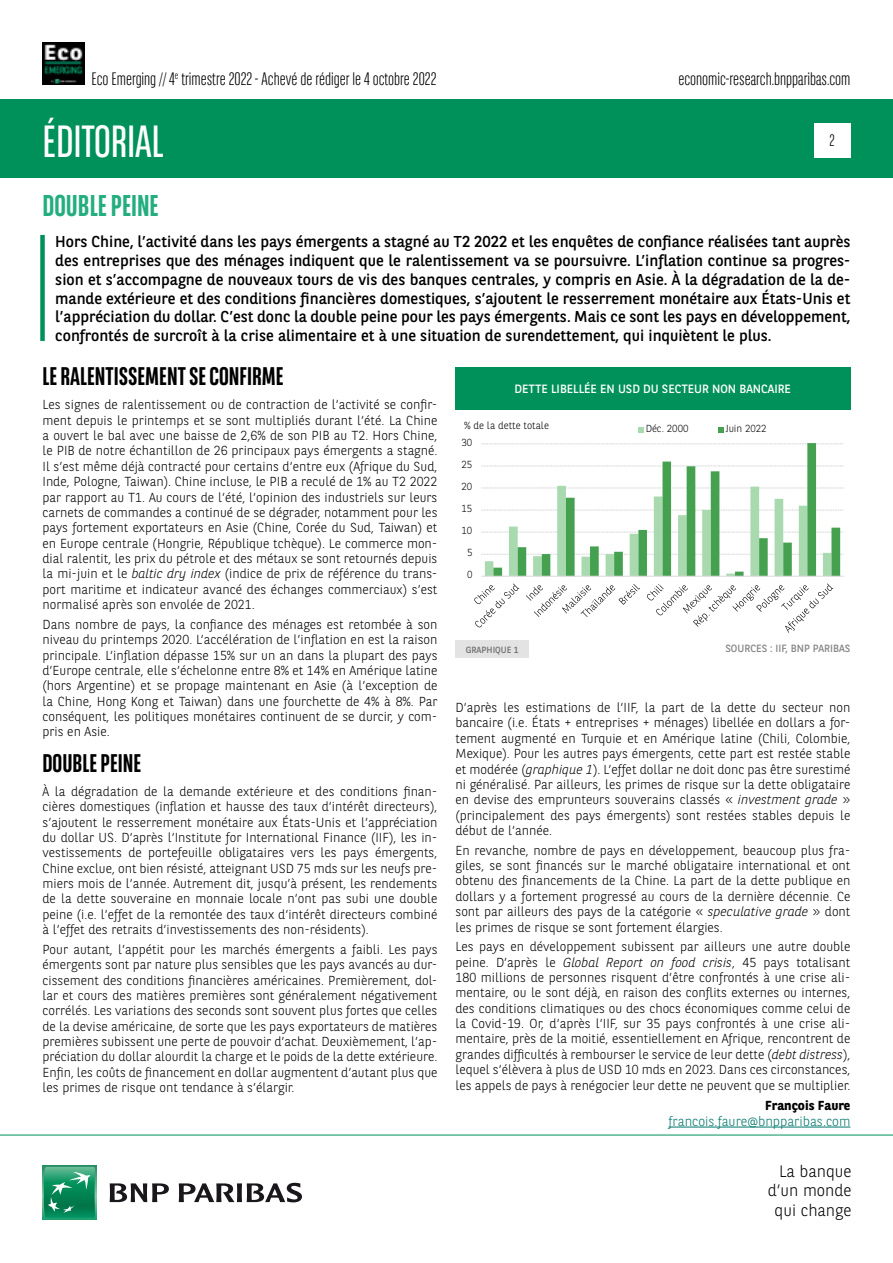
<style>
.page{position:relative;width:893px;height:1263px;background:#fff}
.page>*{position:absolute;margin:0;border:0;box-sizing:border-box;transform-origin:0 0}
.t1{font:45px "BNPP Sans Condensed";color:#fff}
.t2{font:700 30px "BNPP Sans Condensed";color:#24ae80}
.t3{font:700 25.5px "BNPP Sans Condensed";color:#000}
.t4{font:300 18px "BNPP Sans Condensed";color:#000}
.t5{font:300 16.5px/19.8px "BNPP Sans";color:#000;text-align:right}
.t6{font:300 16.5px "BNPP Sans Condensed";color:#000}
.t7{font:15.75px/18.9px "BNPP Sans";color:#000;text-align:justify}
.t8{font:300 13.5px "BNPP Sans";color:#00796c}
.t9{font:300 13.05px/15.3px "BNPP Sans";color:#000;text-align:justify}
.t10{font:700 13.05px "BNPP Sans";color:#000}
.t11{font:12px "BNPP Sans";color:#fff}
.t12{font:10.5px "BNPP Sans";color:#878787}
.t13{font:300 10.2px "BNPP Sans";letter-spacing:-.005em;color:#000}
.t14{font:9px "BNPP Sans";color:#706f6f}
.s1{font-style:italic}
</style>
<div class="page">
<img style="left:43px;top:43px;width:42px;height:42px">
<div style="left:1px;top:99px;width:892px;height:78px;background:#00915b"></div>
<svg style="left:43px;top:1166px;width:53px;height:53px"></svg>
<svg style="left:44px;top:1167px;width:51px;height:51px;background:#26996e"></svg>
<svg style="left:110px;top:1183px;width:59px;height:19px"></svg>
<svg style="left:179px;top:1183px;width:123px;height:19px"></svg>
<hr style="left:0;top:1135px;width:893px;height:1px;background:#00915b">
<div style="left:814px;top:123px;width:36px;height:34px;background:#fff"></div>
<div style="left:40px;top:235px;width:5px;height:106px;background:#00915b"></div>
<hr style="left:669px;top:1127px;width:181px;height:1px;background:#00796c">
<svg style="left:481px;top:466px;width:363px;height:1px"></svg>
<svg style="left:481px;top:443px;width:363px;height:1px"></svg>
<svg style="left:481px;top:487px;width:363px;height:89px"></svg>
<svg style="left:493px;top:443px;width:347px;height:133px"></svg>
<hr style="left:481px;top:576px;width:363px;height:1px;background:#d9d9d9">
<svg style="left:474px;top:583px;width:45px;height:44px"></svg>
<svg style="left:526px;top:584px;width:114px;height:33px"></svg>
<svg style="left:647px;top:583px;width:186px;height:50px"></svg>
<svg style="left:638px;top:427px;width:5px;height:5px"></svg>
<svg style="left:718px;top:427px;width:5px;height:5px"></svg>
<div style="left:455px;top:368px;width:395px;height:42px;background:#00915b"></div>
<div style="left:455px;top:640px;width:74px;height:18px;background:#e3e3e3"></div>
<h3 class="t4" style="left:91px;top:67px;width:347px">Eco Emerging // 4<sup>e</sup> trimestre 2022- Achevé de rédiger le 4 octobre 2022</h3>
<h1 class="t1" style="left:43px;top:113px;width:123px">ÉDITORIAL</h1>
<h2 class="t2" style="left:43px;top:188px;width:118px">DOUBLE PEINE</h2>
<h3 class="t4" style="left:678px;top:67px;width:174px">economic-research.bnpparibas.com</h3>
<p class="t6" style="left:829px;top:130px;width:7px">2</p>
<p class="t7" style="left:55px;top:231px;width:797px">Hors Chine, l’activité dans les pays émergents a stagné au T2 2022 et les enquêtes de confiance réalisées tant auprès des entreprises que des ménages indiquent que le ralentissement va se poursuivre. L’inflation continue sa progres&shy;sion et s’accompagne de nouveaux tours de vis des banques centrales, y compris en Asie. À la dégradation de la de&shy;mande extérieure et des conditions financières domestiques, s’ajoutent le resserrement monétaire aux États-Unis et l’appréciation du dollar. C’est donc la double peine pour les pays émergents. Mais ce sont les pays en développement, confrontés de surcroît à la crise alimentaire et à une situation de surendettement, qui inquiètent le plus.</p>
<h3 class="t3" style="left:43px;top:362px;width:243px">LE RALENTISSEMENT SE CONFIRME</h3>
<p class="t9" style="left:43px;top:396px;width:396px">Les signes de ralentissement ou de contraction de l’activité se confir&shy;ment depuis le printemps et se sont multipliés durant l’été. La Chine a ouvert le bal avec une baisse de 2,6% de son PIB au T2. Hors Chine, le PIB de notre échantillon de 26 principaux pays émergents a stagné.<br>Il s’est même déjà contracté pour certains d’entre eux (Afrique du Sud, Inde, Pologne, Taiwan). Chine incluse, le PIB a reculé de 1% au T2 2022 par rapport au T1. Au cours de l’été, l’opinion des industriels sur leurs carnets de commandes a continué de se dégrader, notamment pour les pays fortement exportateurs en Asie (Chine, Corée du Sud, Taiwan) et en Europe centrale (Hongrie, République tchèque). Le commerce mon&shy;dial ralentit, les prix du pétrole et des métaux se sont retournés depuis la mi-juin et le <span class="s1">baltic dry index</span> (indice de prix de référence du trans&shy;port maritime et indicateur avancé des échanges commerciaux) s’est normalisé après son envolée de 2021.</p>
<p class="t9" style="left:43px;top:616px;width:396px">Dans nombre de pays, la confiance des ménages est retombée à son niveau du printemps 2020. L’accélération de l’inflation en est la raison principale. L’inflation dépasse 15% sur un an dans la plupart des pays d’Europe centrale, elle s’échelonne entre 8% et 14% en Amérique latine (hors Argentine) et se propage maintenant en Asie (à l’exception de la Chine, Hong Kong et Taiwan) dans une fourchette de 4% à 8%. Par conséquent, les politiques monétaires continuent de se durcir, y com&shy;pris en Asie.</p>
<h3 class="t3" style="left:43px;top:748px;width:100px">DOUBLE PEINE</h3>
<p class="t9" style="left:43px;top:783px;width:396px">À la dégradation de la demande extérieure et des conditions finan&shy;cières domestiques (inflation et hausse des taux d’intérêt directeurs), s’ajoutent le resserrement monétaire aux États-Unis et l’appréciation du dollar US. D’après l’Institute for International Finance (IIF), les in&shy;vestissements de portefeuille obligataires vers les pays émergents, Chine exclue, ont bien résisté, atteignant USD 75 mds sur les neufs pre&shy;miers mois de l’année. Autrement dit, jusqu’à présent, les rendements de la dette souveraine en monnaie locale n’ont pas subi une double peine (i.e. l’effet de la remontée des taux d’intérêt directeurs combiné à l’effet des retraits d’investissements des non-résidents).</p>
<p class="t9" style="left:43px;top:941px;width:396px">Pour autant, l’appétit pour les marchés émergents a faibli. Les pays émergents sont par nature plus sensibles que les pays avancés au dur&shy;cissement des conditions financières américaines. Premièrement, dol&shy;lar et cours des matières premières sont généralement négativement corrélés. Les variations des seconds sont souvent plus fortes que celles de la devise américaine, de sorte que les pays exportateurs de matières premières subissent une perte de pouvoir d’achat. Deuxièmement, l’ap&shy;préciation du dollar alourdit la charge et le poids de la dette extérieure.<br>Enfin, les coûts de financement en dollar augmentent d’autant plus que les primes de risque ont tendance à s’élargir.</p>
<p class="t11" style="left:515px;top:381px;width:278px">DETTE LIBELLÉE EN USD DU SECTEUR NON BANCAIRE</p>
<p class="t13" style="left:464px;top:418px;width:86px">% de la dette totale</p>
<p class="t13" style="left:646px;top:421px;width:44px">Déc. 2000</p>
<p class="t13" style="left:726px;top:421px;width:42px">Juin 2022</p>
<p class="t13" style="left:462px;top:435px;width:12px">30</p>
<p class="t13" style="left:462px;top:457px;width:12px">25</p>
<p class="t13" style="left:462px;top:480px;width:12px">20</p>
<p class="t13" style="left:462px;top:502px;width:12px">15</p>
<p class="t13" style="left:462px;top:524px;width:12px">10</p>
<p class="t13" style="left:467px;top:546px;width:7px">5</p>
<p class="t13" style="left:467px;top:568px;width:7px">0</p>
<p class="t14" style="left:466px;top:643px;width:54px">GRAPHIQUE 1</p>
<p class="t12" style="left:725px;top:641px;width:127px">SOURCES : IIF, BNP PARIBAS</p>
<p class="t9" style="left:455px;top:699px;width:396px">D’après les estimations de l’IIF, la part de la dette du secteur non bancaire (i.e. États + entreprises + ménages) libellée en dollars a for&shy;tement augmenté en Turquie et en Amérique latine (Chili, Colombie, Mexique). Pour les autres pays émergents, cette part est restée stable et modérée (<span class="s1">graphique 1</span>). L’effet dollar ne doit donc pas être surestimé ni généralisé. Par ailleurs, les primes de risque sur la dette obligataire en devise des emprunteurs souverains classés « <span class="s1">investment grade</span> » (principalement des pays émergents) sont restées stables depuis le début de l’année.</p>
<p class="t9" style="left:455px;top:842px;width:396px">En revanche, nombre de pays en développement, beaucoup plus fra&shy;giles, se sont financés sur le marché obligataire international et ont obtenu des financements de la Chine. La part de la dette publique en dollars y a fortement progressé au cours de la dernière décennie. Ce sont par ailleurs des pays de la catégorie « <span class="s1">speculative grade</span> » dont les primes de risque se sont fortement élargies.</p>
<p class="t9" style="left:455px;top:938px;width:396px">Les pays en développement subissent par ailleurs une autre double peine. D’après le <span class="s1">Global Report on food crisis</span>, 45 pays totalisant 180 millions de personnes risquent d’être confrontés à une crise ali&shy;mentaire, ou le sont déjà, en raison des conflits externes ou internes, des conditions climatiques ou des chocs économiques comme celui de la Covid-19. Or, d’après l’IIF, sur 35 pays confrontés à une crise ali&shy;mentaire, près de la moitié, essentiellement en Afrique, rencontrent de grandes difficultés à rembourser le service de leur dette (<span class="s1">debt distress</span>), lequel s’élèvera à plus de USD 10 mds en 2023. Dans ces circonstances, les appels de pays à renégocier leur dette ne peuvent que se multiplier.</p>
<p class="t10" style="left:765px;top:1096px;width:87px">François Faure</p>
<p class="t8" style="left:669px;top:1112px;width:183px">francois.faure@bnpparibas.com</p>
<p class="t5" style="left:768px;top:1160px;width:85px">La banque d’un monde qui change</p>
</div>
